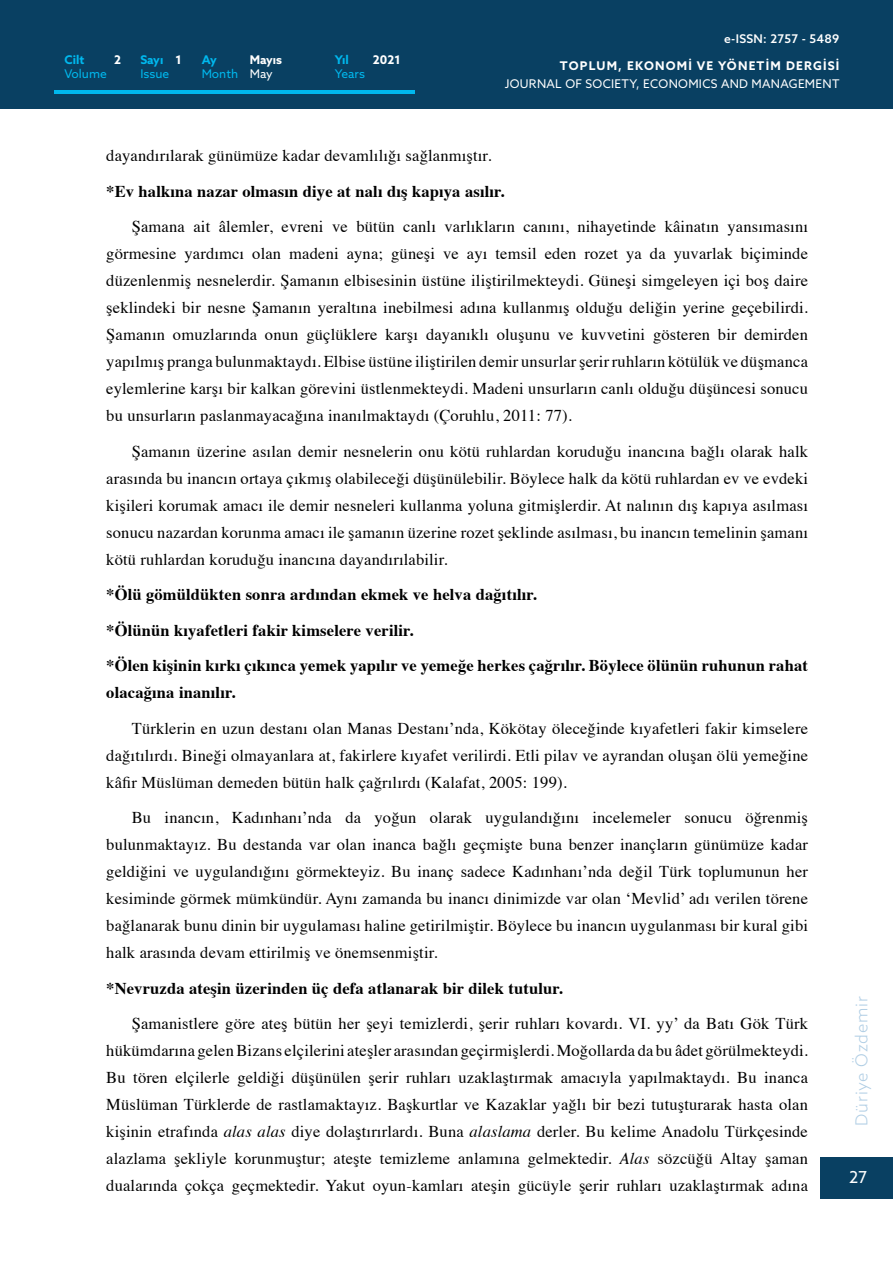
<style>
.page{position:relative;width:893px;height:1263px;background:#fff}
.page>*{position:absolute;margin:0;border:0;box-sizing:border-box;transform-origin:0 0}
.t1{font:16.5px/27px "Times";letter-spacing:.01em;color:#000;text-align:justify}
.t2{font:700 16.5px/35.5px "Times";letter-spacing:.01em;color:#000}
.t3{font:300 16.5px "Azo Sans";letter-spacing:.05em;color:#afcde4}
.t4{font:16.5px "Azo Sans";color:#fff}
.t5{font:12px "Azo Sans";letter-spacing:.025em;color:#fff}
.t6{font:700 12px "Azo Sans";letter-spacing:.1em;color:#fff}
.t7{font:12px "Azo Sans";color:#00b8ee}
.t8{font:500 12px "Azo Sans";letter-spacing:.025em;color:#fff}
.t9{font:700 12px "Azo Sans";color:#00b8ee}
.s1{font-style:italic}
</style>
<div class="page">
<hr style="left:0;top:0;width:1px;height:108px;background:#094062">
<div style="left:1px;top:0;width:892px;height:108px;background:#094062"></div>
<hr style="left:54px;top:90px;width:361px;height:4px;background:#00b8ee">
<div style="left:821px;top:1157px;width:72px;height:42px;background:#094062"></div>
<p class="t9" style="left:65px;top:51px;width:21px">Cilt</p>
<p class="t7" style="left:65px;top:66px;width:44px">Volume</p>
<p class="t6" style="left:114px;top:51px;width:8px">2</p>
<p class="t6" style="left:176px;top:51px;width:8px">1</p>
<p class="t6" style="left:250px;top:51px;width:34px">Mayıs</p>
<p class="t5" style="left:250px;top:66px;width:24px">May</p>
<p class="t9" style="left:140px;top:51px;width:25px">Sayı</p>
<p class="t7" style="left:140px;top:66px;width:30px">Issue</p>
<p class="t9" style="left:202px;top:51px;width:17px">Ay</p>
<p class="t7" style="left:202px;top:66px;width:38px">Month</p>
<p class="t9" style="left:335px;top:51px;width:15px">Yıl</p>
<p class="t7" style="left:335px;top:66px;width:32px">Years</p>
<p class="t6" style="left:373px;top:51px;width:29px">2021</p>
<p class="t8" style="left:724px;top:31px;width:117px">e-ISSN: 2757 - 5489</p>
<p class="t6" style="left:560px;top:58px;width:281px">TOPLUM, EKONOMİ VE YÖNETİM DERGİSİ</p>
<p class="t5" style="left:505px;top:76px;width:336px">JOURNAL OF SOCIETY, ECONOMICS AND MANAGEMENT</p>
<p class="t1" style="left:106px;top:141px;width:387px">dayandırılarak günümüze kadar devamlılığı sağlanmıştır.</p>
<p class="t2" style="left:106px;top:172px;width:400px">*Ev halkına nazar olmasın diye at nalı dış kapıya asılır.</p>
<p class="t1" style="left:106px;top:212px;width:703px;text-indent:26px">Şamana ait âlemler, evreni ve bütün canlı varlıkların canını, nihayetinde kâinatın yansımasını görmesine yardımcı olan madeni ayna; güneşi ve ayı temsil eden rozet ya da yuvarlak biçiminde düzenlenmiş nesnelerdir. Şamanın elbisesinin üstüne iliştirilmekteydi. Güneşi simgeleyen içi boş daire şeklindeki bir nesne Şamanın yeraltına inebilmesi adına kullanmış olduğu deliğin yerine geçebilirdi.<br>Şamanın omuzlarında onun güçlüklere karşı dayanıklı oluşunu ve kuvvetini gösteren bir demirden yapılmış pranga bulunmaktaydı. Elbise üstüne iliştirilen demir unsurlar şerir ruhların kötülük ve düşmanca eylemlerine karşı bir kalkan görevini üstlenmekteydi. Madeni unsurların canlı olduğu düşüncesi sonucu bu unsurların paslanmayacağına inanılmaktaydı (Çoruhlu, 2011: 77).</p>
<p class="t1" style="left:106px;top:436px;width:703px;text-indent:26px">Şamanın üzerine asılan demir nesnelerin onu kötü ruhlardan koruduğu inancına bağlı olarak halk arasında bu inancın ortaya çıkmış olabileceği düşünülebilir. Böylece halk da kötü ruhlardan ev ve evdeki kişileri korumak amacı ile demir nesneleri kullanma yoluna gitmişlerdir. At nalının dış kapıya asılması sonucu nazardan korunma amacı ile şamanın üzerine rozet şeklinde asılması, bu inancın temelinin şamanı kötü ruhlardan koruduğu inancına dayandırılabilir.</p>
<p class="t2" style="left:106px;top:575px;width:703px">*Ölü gömüldükten sonra ardından ekmek ve helva dağıtılır.<br>*Ölünün kıyafetleri fakir kimselere verilir.<br>*Ölen kişinin kırkı çıkınca yemek yapılır ve yemeğe herkes çağrılır. Böylece ölünün ruhunun rahat</p>
<p class="t2" style="left:106px;top:673px;width:130px">olacağına inanılır.</p>
<p class="t1" style="left:106px;top:713px;width:703px;text-indent:26px">Türklerin en uzun destanı olan Manas Destanı’nda, Kökötay öleceğinde kıyafetleri fakir kimselere dağıtılırdı. Bineği olmayanlara at, fakirlere kıyafet verilirdi. Etli pilav ve ayrandan oluşan ölü yemeğine kâfir Müslüman demeden bütün halk çağrılırdı (Kalafat, 2005: 199).</p>
<p class="t1" style="left:106px;top:803px;width:703px;text-indent:26px">Bu inancın, Kadınhanı’nda da yoğun olarak uygulandığını incelemeler sonucu öğrenmiş bulunmaktayız. Bu destanda var olan inanca bağlı geçmişte buna benzer inançların günümüze kadar geldiğini ve uygulandığını görmekteyiz. Bu inanç sadece Kadınhanı’nda değil Türk toplumunun her kesiminde görmek mümkündür. Aynı zamanda bu inancı dinimizde var olan ‘Mevlid’ adı verilen törene bağlanarak bunu dinin bir uygulaması haline getirilmiştir. Böylece bu inancın uygulanması bir kural gibi halk arasında devam ettirilmiş ve önemsenmiştir.</p>
<p class="t2" style="left:106px;top:969px;width:458px">*Nevruzda ateşin üzerinden üç defa atlanarak bir dilek tutulur.</p>
<p class="t1" style="left:106px;top:1009px;width:703px;text-indent:26px">Şamanistlere göre ateş bütün her şeyi temizlerdi, şerir ruhları kovardı. VI. yy’ da Batı Gök Türk hükümdarına gelen Bizans elçilerini ateşler arasından geçirmişlerdi. Moğollarda da bu âdet görülmekteydi.<br>Bu tören elçilerle geldiği düşünülen şerir ruhları uzaklaştırmak amacıyla yapılmaktaydı. Bu inanca Müslüman Türklerde de rastlamaktayız. Başkurtlar ve Kazaklar yağlı bir bezi tutuşturarak hasta olan kişinin etrafında <span class="s1">alas alas</span> diye dolaştırırlardı. Buna <span class="s1">alaslama</span> derler. Bu kelime Anadolu Türkçesinde alazlama şekliyle korunmuştur; ateşte temizleme anlamına gelmektedir. <span class="s1">Alas</span> sözcüğü Altay şaman dualarında çokça geçmektedir. Yakut oyun-kamları ateşin gücüyle şerir ruhları uzaklaştırmak adına</p>
<p class="t3" style="left:851px;top:1125px;width:131px;rotate:-90deg">Düriye Özdemir</p>
<p class="t4" style="left:849px;top:1167px;width:20px">27</p>
</div>
